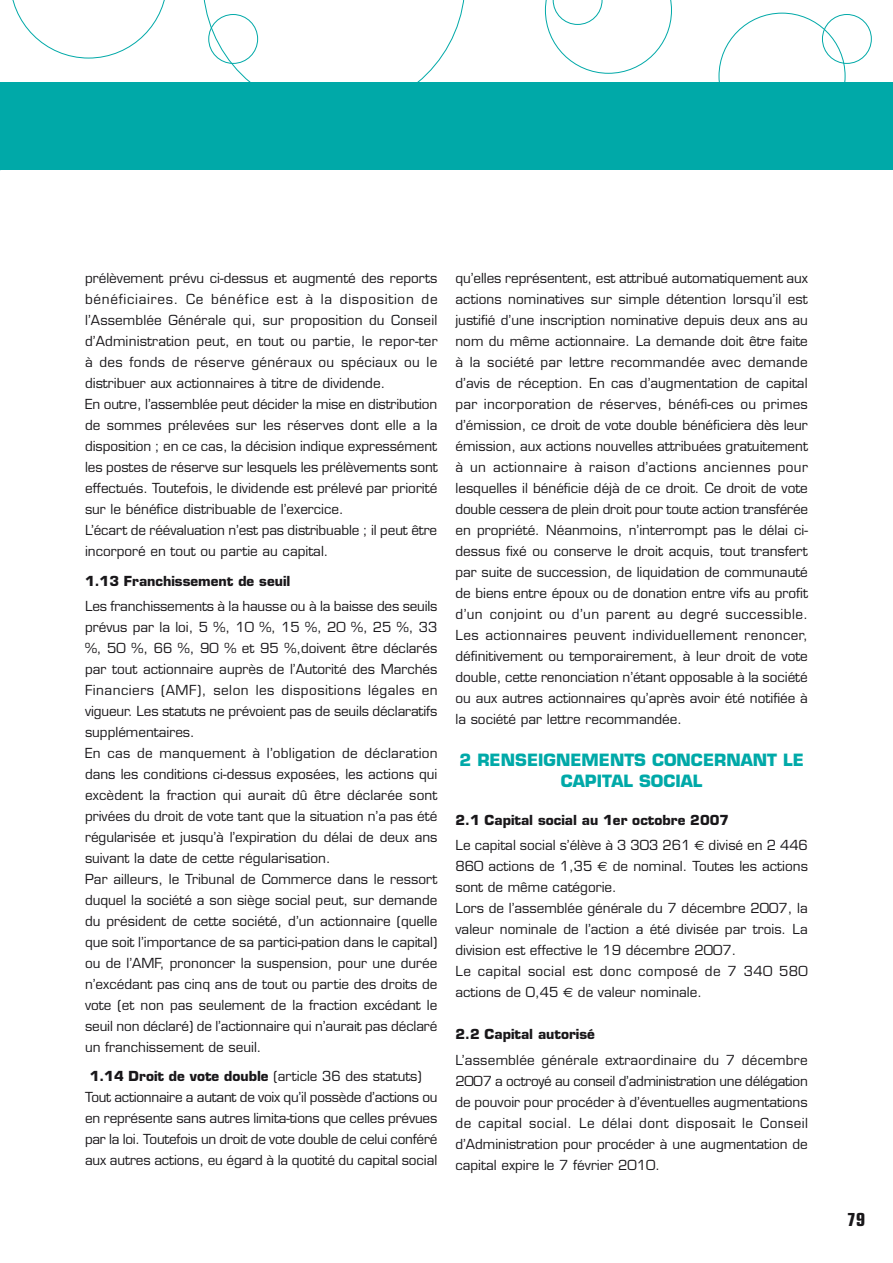
<style>
.page{position:relative;width:893px;height:1263px;background:#fff}
.page>*{position:absolute;margin:0;border:0;box-sizing:border-box;transform-origin:0 0}
.t1{font:700 condensed 18px "Eurostile";color:#19171a}
.t2{font:700 16.5px/21px "Eurostile";color:#00a9a8;text-align:center}
.t3{font:13.5px/21px "Eurostile";color:#19171a}
.t4{font:700 13.5px "Eurostile";color:#19171a}
.s1{font-weight:700}
.s2{font-family:"Euro Sans"}
</style>
<div class="page">
<svg style="left:12px;top:0;width:153px;height:58px"></svg>
<svg style="left:545px;top:0;width:127px;height:74px"></svg>
<div style="left:822px;top:14px;width:50px;height:50px;border:1px solid #00a9a8;border-radius:50%"></div>
<svg style="left:203px;top:0;width:262px;height:82px"></svg>
<div style="left:0;top:82px;width:893px;height:88px;background:#00a9a8"></div>
<p class="t3" style="left:85px;top:268px;width:354px">prélèvement prévu ci-dessus et augmenté des reports bénéficiaires. Ce bénéfice est à la disposition de l’Assemblée Générale qui, sur proposition du Conseil d’Administration peut, en tout ou partie, le repor-ter à des fonds de réserve généraux ou spéciaux ou le distribuer aux actionnaires à titre de dividende.<br>En outre, l’assemblée peut décider la mise en distribution de sommes prélevées sur les réserves dont elle a la disposition ; en ce cas, la décision indique expressément les postes de réserve sur lesquels les prélèvements sont effectués. Toutefois, le dividende est prélevé par priorité sur le bénéfice distribuable de l’exercice.<br>L’écart de réévaluation n’est pas distribuable ; il peut être incorporé en tout ou partie au capital.</p>
<p class="t4" style="left:85px;top:572px;width:207px">1.13 Franchissement de seuil</p>
<p class="t3" style="left:85px;top:595px;width:354px">Les franchissements à la hausse ou à la baisse des seuils prévus par la loi, 5 %, 10 %, 15 %, 20 %, 25 %, 33 %, 50 %, 66 %, 90 % et 95 %,doivent être déclarés par tout actionnaire auprès de l’Autorité des Marchés Financiers (AMF), selon les dispositions légales en vigueur. Les statuts ne prévoient pas de seuils déclaratifs supplémentaires.<br>En cas de manquement à l’obligation de déclaration dans les conditions ci-dessus exposées, les actions qui excèdent la fraction qui aurait dû être déclarée sont privées du droit de vote tant que la situation n’a pas été régularisée et jusqu’à l’expiration du délai de deux ans suivant la date de cette régularisation.<br>Par ailleurs, le Tribunal de Commerce dans le ressort duquel la société a son siège social peut, sur demande du président de cette société, d’un actionnaire (quelle que soit l’importance de sa partici-pation dans le capital) ou de l’AMF, prononcer la suspension, pour une durée n’excédant pas cinq ans de tout ou partie des droits de vote (et non pas seulement de la fraction excédant le seuil non déclaré) de l’actionnaire qui n’aurait pas déclaré un franchissement de seuil.</p>
<p class="t3" style="left:85px;top:1066px;width:354px;text-indent:5px"><span class="s1">1.14 Droit de vote double</span> (article 36 des statuts)<br>Tout actionnaire a autant de voix qu’il possède d’actions ou en représente sans autres limita-tions que celles prévues par la loi. Toutefois un droit de vote double de celui conféré aux autres actions, eu égard à la quotité du capital social</p>
<p class="t3" style="left:455px;top:268px;width:354px;text-align:justify">qu’elles représentent, est attribué automatiquement aux actions nominatives sur simple détention lorsqu’il est justifié d’une inscription nominative depuis deux ans au nom du même actionnaire. La demande doit être faite à la société par lettre recommandée avec demande d’avis de réception. En cas d’augmentation de capital par incorporation de réserves, bénéfi-ces ou primes d’émission, ce droit de vote double bénéficiera dès leur émission, aux actions nouvelles attribuées gratuitement à un actionnaire à raison d’actions anciennes pour lesquelles il bénéficie déjà de ce droit. Ce droit de vote double cessera de plein droit pour toute action transférée en propriété. Néanmoins, n’interrompt pas le délai ci&shy;dessus fixé ou conserve le droit acquis, tout transfert par suite de succession, de liquidation de communauté de biens entre époux ou de donation entre vifs au profit d’un conjoint ou d’un parent au degré successible.<br>Les actionnaires peuvent individuellement renoncer, définitivement ou temporairement, à leur droit de vote double, cette renonciation n’étant opposable à la société ou aux autres actionnaires qu’après avoir été notifiée à la société par lettre recommandée.</p>
<p class="t2" style="left:460px;top:749px;width:346px">2 RENSEIGNEMENTS CONCERNANT LE<br>CAPITAL SOCIAL</p>
<p class="t3" style="left:455px;top:807px;width:354px;line-height:25.2px"><span class="s1">2.1 Capital social au 1er octobre 2007<br></span>Le capital social s’élève à 3 303 261 <span class="s2">€</span> divisé en 2 446</p>
<p class="t3" style="left:455px;top:856px;width:354px">860 actions de 1,35 <span class="s2">€</span> de nominal. Toutes les actions sont de même catégorie.<br>Lors de l’assemblée générale du 7 décembre 2007, la valeur nominale de l’action a été divisée par trois. La division est effective le 19 décembre 2007.<br>Le capital social est donc composé de 7 340 580 actions de 0,45 <span class="s2">€</span> de valeur nominale.</p>
<p class="t4" style="left:455px;top:1026px;width:141px">2.2 Capital autorisé</p>
<p class="t3" style="left:455px;top:1049px;width:354px;text-align:justify">L’assemblée générale extraordinaire du 7 décembre 2007 a octroyé au conseil d’administration une délégation de pouvoir pour procéder à d’éventuelles augmentations de capital social. Le délai dont disposait le Conseil d’Administration pour procéder à une augmentation de capital expire le 7 février 2010.</p>
<h1 class="t1" style="left:847px;top:1208px;width:19px">79</h1>
</div>
